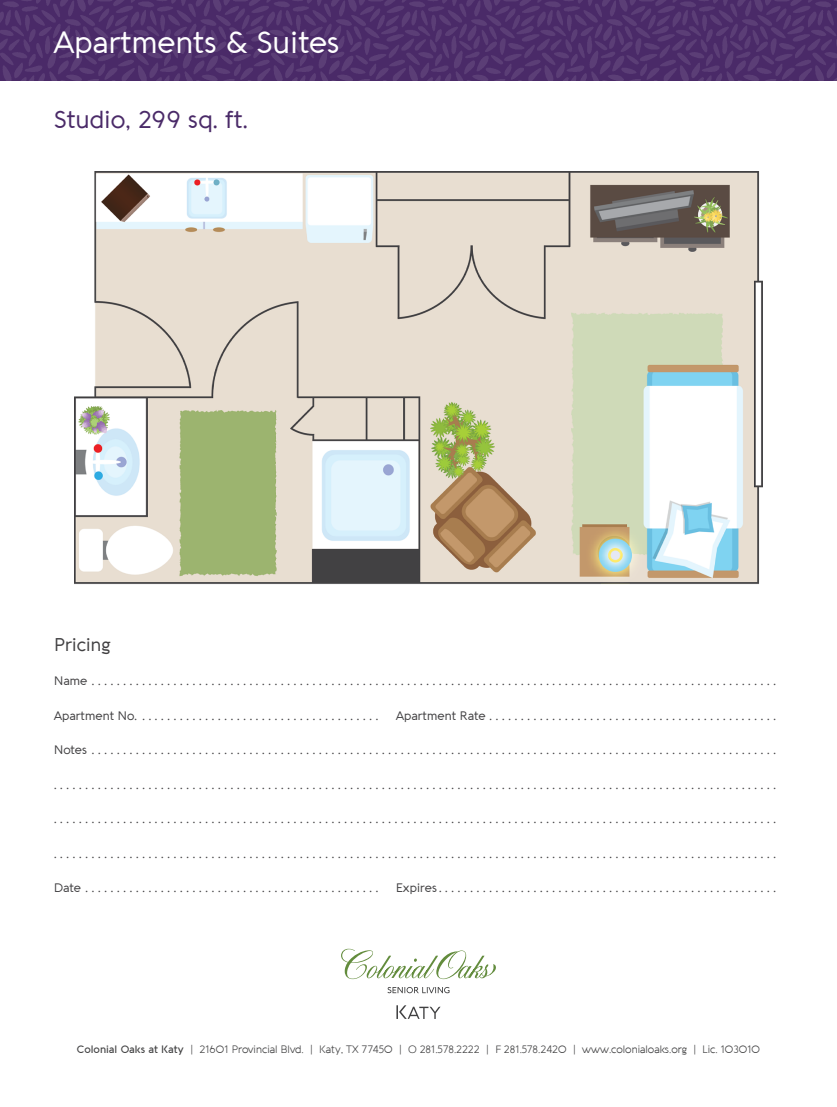
<style>
.page{position:relative;width:837px;height:1107px;background:#fff}
.page>*{position:absolute;margin:0;border:0;box-sizing:border-box;transform-origin:0 0}
.t1{font:30px "Aquawax";color:#fff}
.t2{font:24px "Aquawax";color:#4a2a68}
.t3{font:18px "Aquawax";color:#414042}
.t4{font:12px "Aquawax";color:#414042}
.t5{font:300 10.5px "Aquawax";color:#414142}
.s1{font-weight:500}
.s2{font-family:"Avenir LT Std"}
</style>
<div class="page">
<img style="left:0;top:0;width:837px;height:81px">
<svg style="left:341px;top:949px;width:155px;height:30px"></svg>
<svg style="left:387px;top:987px;width:63px;height:6px"></svg>
<svg style="left:396px;top:1005px;width:45px;height:14px"></svg>
<img style="left:75px;top:171px;width:687px;height:413px">
<h1 class="t1" style="left:54px;top:24px;width:288px">Apartments &amp; Suites</h1>
<h2 class="t2" style="left:54px;top:105px;width:193px">Studio, 299 sq. ft.</h2>
<h3 class="t3" style="left:54px;top:634px;width:58px">Pricing</h3>
<p class="t4" style="left:54px;top:674px;width:724px">Name . . . . . . . . . . . . . . . . . . . . . . . . . . . . . . . . . . . . . . . . . . . . . . . . . . . . . . . . . . . . . . . . . . . . . . . . . . . . . . . . . . . . . . . . . . . . . . . . . . . . . . . . . . . . .</p>
<p class="t4" style="left:54px;top:708px;width:320px">Apartment No. . . . . . . . . . . . . . . . . . . . . . . . . . . . . . . . . . . . . .</p>
<p class="t4" style="left:396px;top:708px;width:382px">Apartment Rate . . . . . . . . . . . . . . . . . . . . . . . . . . . . . . . . . . . . . . . . . . . . . .</p>
<p class="t4" style="left:54px;top:743px;width:724px">Notes . . . . . . . . . . . . . . . . . . . . . . . . . . . . . . . . . . . . . . . . . . . . . . . . . . . . . . . . . . . . . . . . . . . . . . . . . . . . . . . . . . . . . . . . . . . . . . . . . . . . . . . . . . . . .</p>
<p class="t4" style="left:54px;top:777px;width:722px">...................................................................................................................</p>
<p class="t4" style="left:54px;top:812px;width:722px">...................................................................................................................</p>
<p class="t4" style="left:54px;top:846px;width:722px">...................................................................................................................</p>
<p class="t4" style="left:54px;top:881px;width:320px">Date . . . . . . . . . . . . . . . . . . . . . . . . . . . . . . . . . . . . . . . . . . . . . .</p>
<p class="t4" style="left:396px;top:881px;width:382px">Expires . . . . . . . . . . . . . . . . . . . . . . . . . . . . . . . . . . . . . . . . . . . . . . . . . . . . . .</p>
<p class="t5" style="left:77px;top:1043px;width:685px"><span class="s1">Colonial Oaks at Katy</span> | 21601 Provincial Blvd. | Katy, TX 77450 | <span class="s2">O</span> 281.578.2222 | <span class="s2">F</span> 281.578.2420 | www.colonialoaks.org | Lic. 103010</p>
</div>
